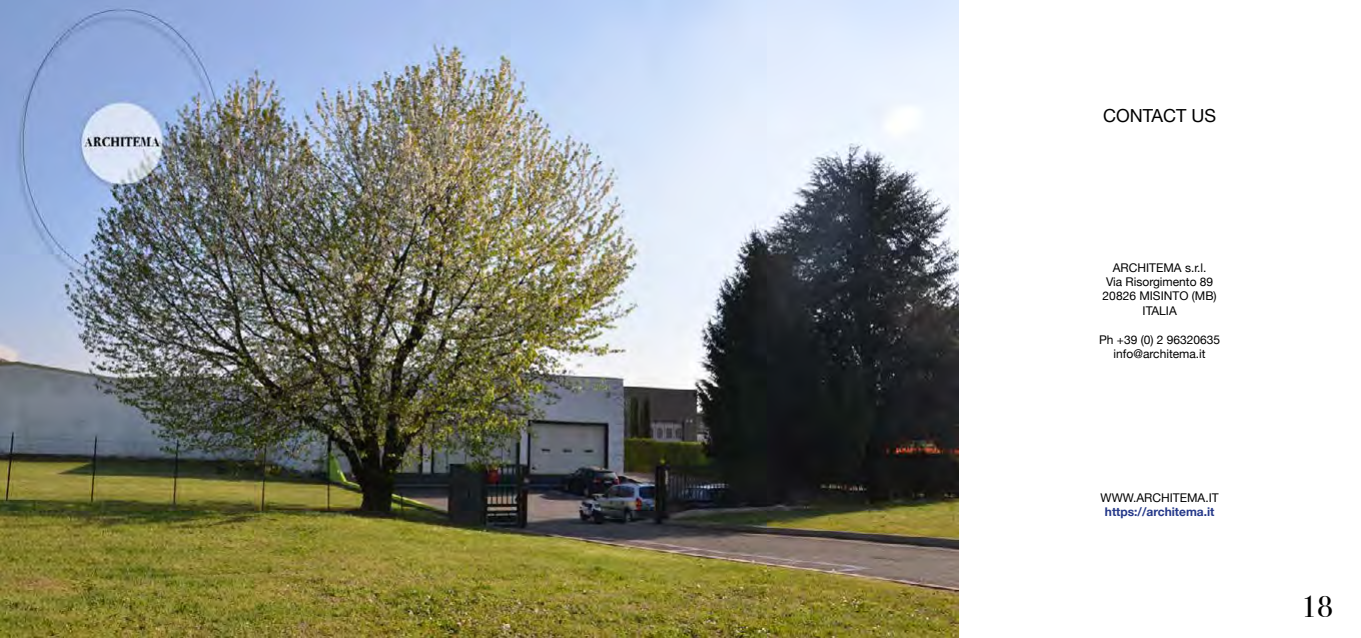
<style>
.page{position:relative;width:1361px;height:638px;background:#fff}
.page>*{position:absolute;margin:0;border:0;box-sizing:border-box;transform-origin:0 0}
.t1{font:30px "Bodoni Svty Two ITCTT";color:#000}
.t2{font:18px "Helvetica Neue";color:#000}
.t3{font:12px/14.4px "Helvetica Neue";color:#000;text-align:center}
.t4{font:700 12px "Helvetica Neue";color:#243889}
</style>
<div class="page">
<img style="left:0;top:0;width:958px;height:638px">
<h2 class="t2" style="left:1103px;top:103px;width:115px">CONTACT US</h2>
<p class="t3" style="left:1102px;top:261px;width:116px">ARCHITEMA s.r.l.<br>Via Risorgimento 89<br>20826 MISINTO (MB)<br>ITALIA</p>
<p class="t3" style="left:1099px;top:333px;width:123px">Ph +39 (0) 2 96320635 info@architema.it</p>
<p class="t3" style="left:1100px;top:491px;width:119px">WWW.ARCHITEMA.IT</p>
<p class="t4" style="left:1105px;top:503px;width:111px">https://architema.it</p>
<h1 class="t1" style="left:1301px;top:582px;width:33px">18</h1>
</div>
